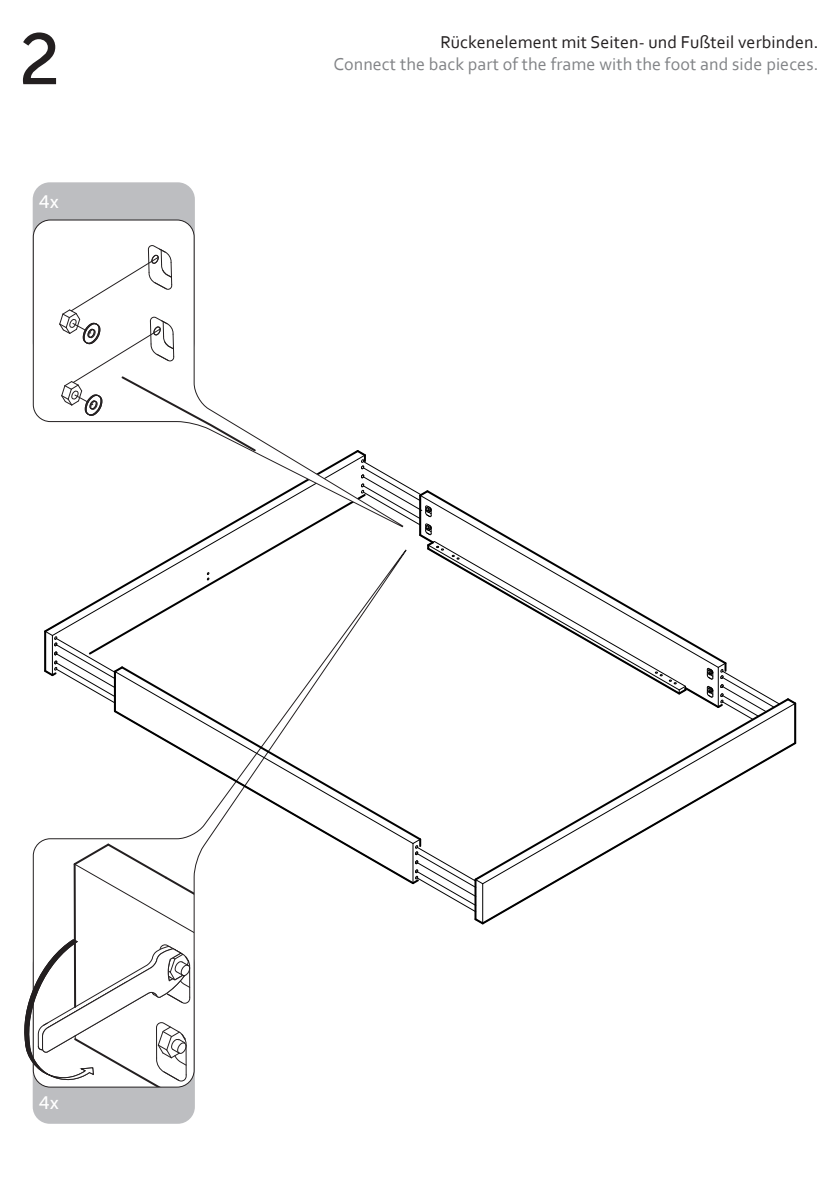
<style>
.page{position:relative;width:840px;height:1191px;background:#fff}
.page>*{position:absolute;margin:0;border:0;box-sizing:border-box;transform-origin:0 0}
.t1{font:72px "Museo Sans 500";color:#231f20}
.t2{font:18px "Corbel";letter-spacing:.005em;color:#818386}
.t3{font:18px "Corbel";letter-spacing:.005em;color:#231f20}
.t4{font:18px "Museo Sans 500";color:#fff}
</style>
<div class="page">
<div style="left:33px;top:947px;width:162px;height:176px;background:#bdbec1;border-radius:17px"></div>
<div style="left:33px;top:182px;width:162px;height:177px;background:#bdbec1;border-radius:17px"></div>
<svg style="left:24px;top:842px;width:171px;height:245px"></svg>
<svg style="left:115px;top:671px;width:209px;height:39px"></svg>
<svg style="left:114px;top:710px;width:299px;height:174px"></svg>
<hr style="left:794px;top:703px;width:1px;height:40px;background:#000">
<svg style="left:485px;top:742px;width:310px;height:182px"></svg>
<svg style="left:64px;top:529px;width:289px;height:103px"></svg>
<hr style="left:114px;top:671px;width:1px;height:40px;background:#000">
<svg style="left:44px;top:619px;width:81px;height:84px"></svg>
<svg style="left:410px;top:838px;width:75px;height:87px"></svg>
<svg style="left:353px;top:485px;width:444px;height:235px"></svg>
<svg style="left:207px;top:572px;width:2px;height:8px"></svg>
<svg style="left:32px;top:219px;width:374px;height:310px"></svg>
<h1 class="t1" style="left:19px;top:20px;width:43px">2</h1>
<p class="t3" style="left:440px;top:31px;width:379px">Rückenelement mit Seiten- und Fußteil verbinden.</p>
<p class="t2" style="left:333px;top:53px;width:486px">Connect the back part of the frame with the foot and side pieces.</p>
<p class="t4" style="left:39px;top:192px;width:22px">4x</p>
<p class="t4" style="left:39px;top:1092px;width:22px">4x</p>
</div>
